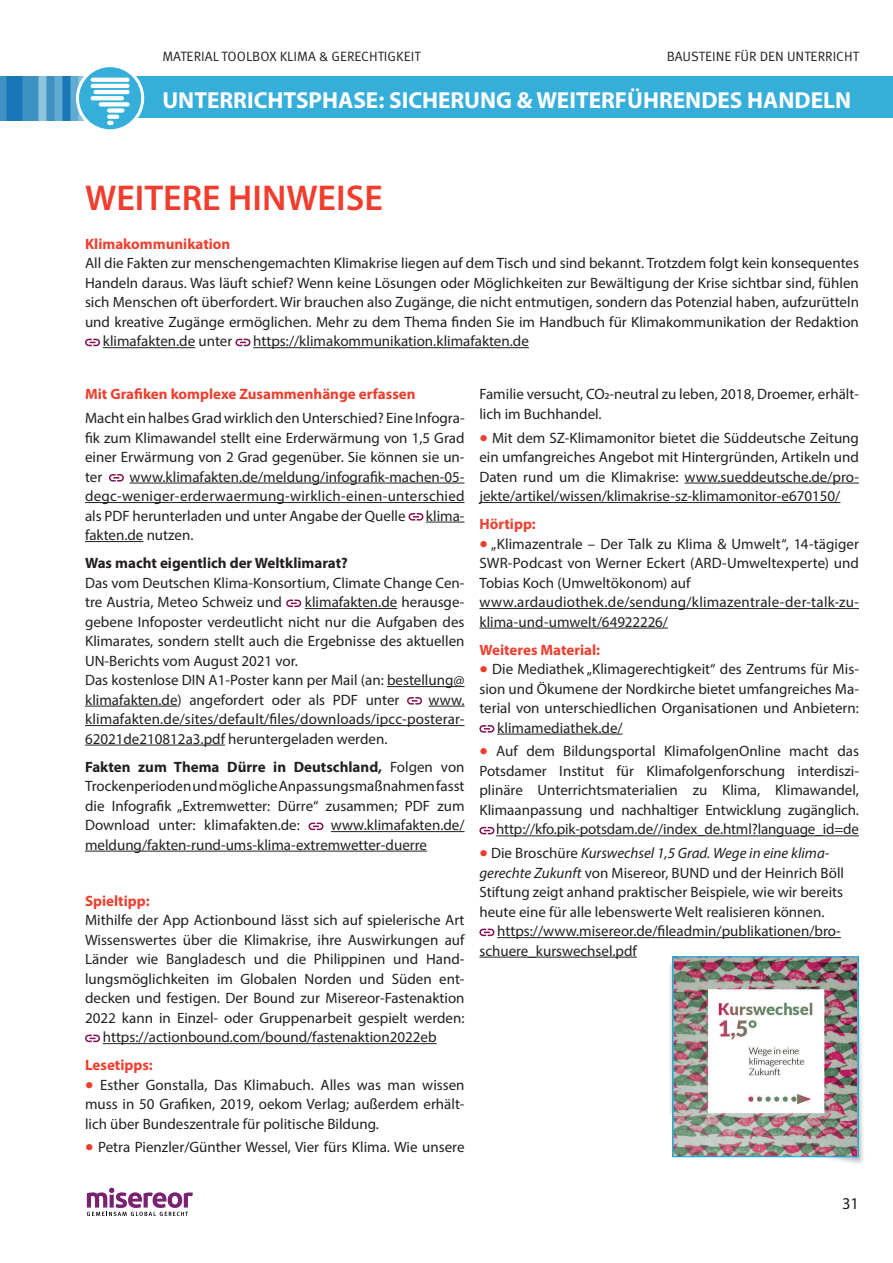
<style>
.page{position:relative;width:893px;height:1263px;background:#fff}
.page>*{position:absolute;margin:0;border:0;box-sizing:border-box;transform-origin:0 0}
.t1{font:600 36px "Myriad Pro";color:#ef3e2e}
.t2{font:700 23.25px "Myriad Pro";color:#fff}
.t3{font:16.5px "Myriad Pro";color:#231f20}
.t4{font:15px/19.5px "Myriad Pro";color:#231f20}
.t5{font:700 15px "Myriad Pro";color:#ef3e2e}
.t6{font:700 15px "Myriad Pro";color:#231f20}
.t7{font:13.5px "Meta Pro Norm";color:#231f20}
.s1{font-weight:700}
.s2{font-size:30px;color:#ef3e2e}
.s3{font-style:italic}
</style>
<div class="page">
<img style="left:0;top:77px;width:84px;height:43px">
<div style="left:122px;top:77px;width:771px;height:41px;background:#36aeda"></div>
<svg style="left:87px;top:1188px;width:106px;height:28px"></svg>
<svg style="left:77px;top:66px;width:66px;height:65px;fill:#36aeda"></svg>
<div style="left:76px;top:64px;width:68px;height:68px;border:3px solid #fff;border-radius:50%"></div>
<svg style="left:91px;top:78px;width:39px;height:4px"></svg>
<hr style="left:91px;top:84px;width:39px;height:4px;background:#fff;border-radius:2px">
<hr style="left:94px;top:90px;width:36px;height:4px;background:#fff;border-radius:2px">
<svg style="left:91px;top:96px;width:33px;height:4px"></svg>
<div style="left:99px;top:102px;width:31px;height:5px;background:#fff;border-radius:2px"></div>
<div style="left:107px;top:108px;width:17px;height:5px;background:#fff;border-radius:2px"></div>
<svg style="left:107px;top:115px;width:12px;height:4px"></svg>
<svg style="left:107px;top:121px;width:7px;height:4px"></svg>
<hr style="left:103px;top:347px;width:92px;height:1px;background:#231f20">
<hr style="left:253px;top:347px;width:276px;height:1px;background:#231f20">
<svg style="left:85px;top:339px;width:15px;height:7px"></svg>
<svg style="left:235px;top:339px;width:15px;height:7px"></svg>
<hr style="left:130px;top:483px;width:335px;height:1px;background:#231f20">
<hr style="left:85px;top:502px;width:380px;height:1px;background:#231f20">
<hr style="left:426px;top:522px;width:39px;height:1px;background:#231f20">
<hr style="left:85px;top:541px;width:58px;height:1px;background:#231f20">
<hr style="left:305px;top:608px;width:92px;height:1px;background:#231f20">
<hr style="left:387px;top:686px;width:78px;height:1px;background:#231f20">
<hr style="left:85px;top:706px;width:93px;height:1px;background:#231f20">
<hr style="left:429px;top:706px;width:36px;height:1px;background:#231f20">
<hr style="left:85px;top:725px;width:380px;height:1px;background:#231f20">
<hr style="left:85px;top:745px;width:140px;height:1px;background:#231f20">
<hr style="left:331px;top:831px;width:134px;height:1px;background:#231f20">
<hr style="left:85px;top:851px;width:342px;height:1px;background:#231f20">
<hr style="left:103px;top:1043px;width:334px;height:1px;background:#231f20">
<svg style="left:109px;top:474px;width:15px;height:7px"></svg>
<svg style="left:408px;top:513px;width:15px;height:7px"></svg>
<svg style="left:286px;top:599px;width:15px;height:8px"></svg>
<svg style="left:407px;top:697px;width:15px;height:7px"></svg>
<svg style="left:308px;top:823px;width:15px;height:7px"></svg>
<svg style="left:85px;top:1035px;width:15px;height:7px"></svg>
<div style="left:667px;top:959px;width:128px;height:159px;background:#231f20;opacity:.3"></div>
<div style="left:744px;top:1011px;width:122px;height:155px;background:#231f20;opacity:.3"></div>
<img style="left:675px;top:959px;width:181px;height:196px">
<hr style="left:685px;top:483px;width:174px;height:1px;background:#231f20">
<hr style="left:479px;top:502px;width:361px;height:1px;background:#231f20">
<hr style="left:479px;top:608px;width:380px;height:1px;background:#231f20">
<hr style="left:479px;top:628px;width:189px;height:1px;background:#231f20">
<hr style="left:497px;top:734px;width:126px;height:1px;background:#231f20">
<hr style="left:496px;top:835px;width:363px;height:1px;background:#231f20">
<hr style="left:497px;top:937px;width:344px;height:1px;background:#231f20">
<hr style="left:479px;top:957px;width:158px;height:1px;background:#231f20">
<svg style="left:479px;top:725px;width:15px;height:8px"></svg>
<svg style="left:479px;top:827px;width:15px;height:7px"></svg>
<svg style="left:479px;top:929px;width:15px;height:7px"></svg>
<p class="t7" style="left:667px;top:47px;width:194px">BAUSTEINE FÜR DEN UNTERRICHT</p>
<h2 class="t2" style="left:162px;top:85px;width:690px">UNTERRICHTSPHASE: SICHERUNG &amp; WEITERFÜHRENDES HANDELN</h2>
<p class="t7" style="left:162px;top:47px;width:260px">MATERIAL TOOLBOX KLIMA &amp; GERECHTIGKEIT</p>
<h1 class="t1" style="left:85px;top:175px;width:299px">WEITERE HINWEISE</h1>
<p class="t5" style="left:85px;top:234px;width:147px">Klimakommunikation</p>
<p class="t4" style="left:85px;top:253px;width:775px">All die Fakten zur menschengemachten Klimakrise liegen auf dem Tisch und sind bekannt. Trotzdem folgt kein konsequentes</p>
<p class="t4" style="left:85px;top:273px;width:775px">Handeln daraus. Was läuft schief? Wenn keine Lösungen oder Möglichkeiten zur Bewältigung der Krise sichtbar sind, fühlen</p>
<p class="t4" style="left:85px;top:292px;width:775px">sich Menschen oft überfordert. Wir brauchen also Zugänge, die nicht entmutigen, sondern das Potenzial haben, aufzurütteln</p>
<p class="t4" style="left:85px;top:312px;width:775px">und kreative Zugänge ermöglichen. Mehr zu dem Thema finden Sie im Handbuch für Klimakommunikation der Redaktion</p>
<p class="t4" style="left:103px;top:331px;width:131px">klimafakten.de unter</p>
<p class="t4" style="left:253px;top:331px;width:277px">https://klimakommunikation.klimafakten.de</p>
<p class="t5" style="left:85px;top:384px;width:332px">Mit Grafiken komplexe Zusammenhänge erfassen</p>
<p class="t4" style="left:85px;top:408px;width:381px;text-align:justify">Macht ein halbes Grad wirklich den Unterschied? Eine Infogra&shy;fik zum Klimawandel stellt eine Erderwärmung von 1,5 Grad einer Erwärmung von 2 Grad gegenüber. Sie können sie un&shy;ter</p>
<p class="t4" style="left:85px;top:466px;width:381px;text-align:justify;text-indent:45px">www.klimafakten.de/meldung/infografik-machen-05- degc-weniger-erderwaermung-wirklich-einen-unterschied als PDF herunterladen und unter Angabe der Quelle</p>
<p class="t4" style="left:426px;top:505px;width:40px">klima-</p>
<p class="t4" style="left:85px;top:525px;width:110px">fakten.de nutzen.</p>
<p class="t6" style="left:85px;top:553px;width:264px">Was macht eigentlich der Weltklimarat?</p>
<p class="t4" style="left:85px;top:572px;width:381px">Das vom Deutschen Klima-Konsortium, Climate Change Cen&shy;tre Austria, Meteo Schweiz und</p>
<p class="t4" style="left:85px;top:592px;width:381px;text-indent:220px">klimafakten.de herausge&shy;gebene Infoposter verdeutlicht nicht nur die Aufgaben des Klimarates, sondern stellt auch die Ergebnisse des aktuellen UN-Berichts vom August 2021 vor.<br>Das kostenlose DIN A1-Poster kann per Mail (an: bestellung@ klimafakten.de) angefordert oder als PDF unter</p>
<p class="t4" style="left:85px;top:689px;width:381px;text-align:justify;text-indent:343px">www. klimafakten.de/sites/default/files/downloads/ipcc-posterar-62021de210812a3.pdf heruntergeladen werden.</p>
<p class="t4" style="left:85px;top:756px;width:381px;text-align:justify"><span class="s1">Fakten zum Thema Dürre in Deutschland,</span> Folgen von Trockenperioden und mögliche Anpassungsmaßnahmen fasst die Infografik „Extremwetter: Dürre“ zusammen; PDF zum Download unter: klimafakten.de:</p>
<p class="t4" style="left:85px;top:815px;width:381px;text-indent:246px">www.klimafakten.de/ meldung/fakten-rund-ums-klima-extremwetter-duerre</p>
<p class="t5" style="left:85px;top:891px;width:66px">Spieltipp:</p>
<p class="t4" style="left:85px;top:910px;width:381px">Mithilfe der App Actionbound lässt sich auf spielerische Art</p>
<p class="t4" style="left:85px;top:929px;width:381px">Wissenswertes über die Klimakrise, ihre Auswirkungen auf</p>
<p class="t4" style="left:85px;top:949px;width:381px">Länder wie Bangladesch und die Philippinen und Hand-</p>
<p class="t4" style="left:85px;top:968px;width:381px">lungsmöglichkeiten im Globalen Norden und Süden ent-</p>
<p class="t4" style="left:85px;top:988px;width:381px">decken und festigen. Der Bound zur Misereor-Fastenaktion</p>
<p class="t4" style="left:85px;top:1007px;width:381px">2022 kann in Einzel- oder Gruppenarbeit gespielt werden:</p>
<p class="t4" style="left:103px;top:1027px;width:335px">https://actionbound.com/bound/fastenaktion2022eb</p>
<p class="t5" style="left:85px;top:1055px;width:69px">Lesetipps:</p>
<p class="t4" style="left:85px;top:1074px;width:381px;text-align:justify"><span class="s2">•</span> Esther Gonstalla, Das Klimabuch. Alles was man wissen muss in 50 Grafiken, 2019, oekom Verlag; außerdem erhält&shy;lich über Bundeszentrale für politische Bildung.</p>
<p class="t4" style="left:85px;top:1137px;width:381px"><span class="s2">•</span> Petra Pienzler/Günther Wessel, Vier fürs Klima. Wie unsere</p>
<p class="t4" style="left:479px;top:384px;width:381px">Familie versucht, CO2-neutral zu leben, 2018, Droemer, erhält&shy;lich im Buchhandel.</p>
<p class="t4" style="left:479px;top:427px;width:381px;text-align:justify"><span class="s2">•</span> Mit dem SZ-Klimamonitor bietet die Süddeutsche Zeitung ein umfangreiches Angebot mit Hintergründen, Artikeln und Daten rund um die Klimakrise: www.sueddeutsche.de/pro&shy;jekte/artikel/wissen/klimakrise-sz-klimamonitor-e670150/</p>
<p class="t5" style="left:479px;top:514px;width:58px">Hörtipp:</p>
<p class="t4" style="left:479px;top:533px;width:381px"><span class="s2">•</span> „Klimazentrale – Der Talk zu Klima &amp; Umwelt“, 14-tägiger SWR-Podcast von Werner Eckert (ARD-Umweltexperte) und Tobias Koch (Umweltökonom) auf www.ardaudiothek.de/sendung/klimazentrale-der-talk-zu&shy;klima-und-umwelt/64922226/</p>
<p class="t5" style="left:479px;top:640px;width:122px">Weiteres Material:</p>
<p class="t4" style="left:479px;top:659px;width:381px"><span class="s2">•</span> Die Mediathek „Klimagerechtigkeit“ des Zentrums für Mis-</p>
<p class="t4" style="left:479px;top:678px;width:381px">sion und Ökumene der Nordkirche bietet umfangreiches Ma-</p>
<p class="t4" style="left:479px;top:698px;width:381px">terial von unterschiedlichen Organisationen und Anbietern:</p>
<p class="t4" style="left:497px;top:717px;width:127px">klimamediathek.de/</p>
<p class="t4" style="left:479px;top:741px;width:381px;text-align:right"><span class="s2">•</span> Auf dem Bildungsportal KlimafolgenOnline macht das Potsdamer Institut für Klimafolgenforschung interdiszi&shy;plinäre Unterrichtsmaterialien zu Klima, Klimawandel, Klimaanpassung und nachhaltiger Entwicklung zugänglich. http://kfo.pik-potsdam.de//index_de.html?language_id=de</p>
<p class="t4" style="left:479px;top:843px;width:366px"><span class="s2">•</span> Die Broschüre <span class="s3">Kurswechsel 1,5 Grad. Wege in eine klima&shy;gerechte Zukunft</span> von Misereor, BUND und der Heinrich Böll Stiftung zeigt anhand praktischer Beispiele, wie wir bereits heute eine für alle lebenswerte Welt realisieren können.</p>
<p class="t4" style="left:479px;top:921px;width:363px;text-indent:18px">https://www.misereor.de/fileadmin/publikationen/bro&shy;schuere_kurswechsel.pdf</p>
<p class="t3" style="left:842px;top:1193px;width:18px">31</p>
</div>
